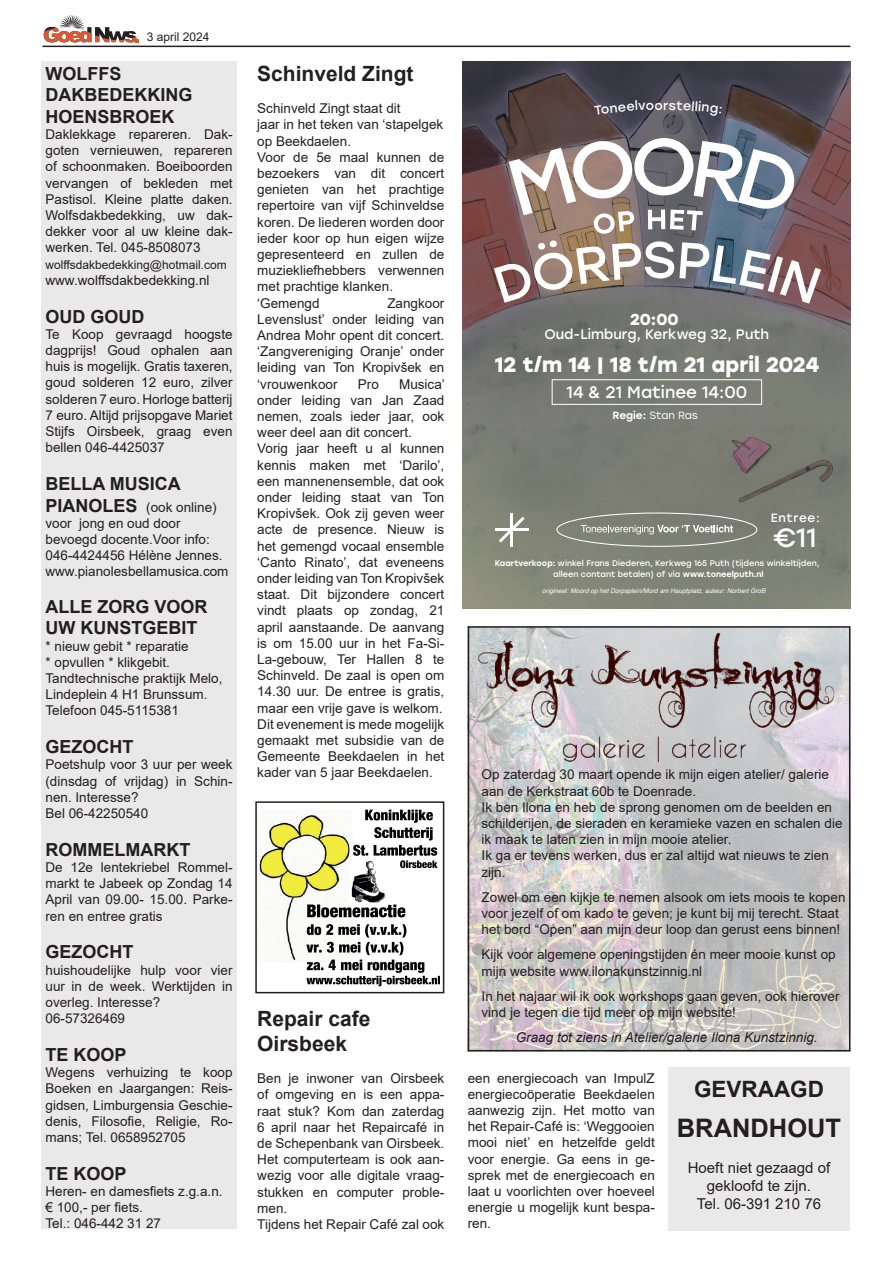
<style>
.page{position:relative;width:893px;height:1263px;background:#fff}
.page>*{position:absolute;margin:0;border:0;box-sizing:border-box;transform-origin:0 0}
.t1{font:26.4px "Stolzl";color:#fff}
.t2{font:700 25.5px "Arial";color:#231f20}
.t3{font:700 22.5px "Arial";color:#231f20}
.t4{font:700 21px/25.2px "Arial";color:#231f20}
.t5{font:700 21px "Stolzl";color:#fff}
.t6{font:700 18px/21.6px "Arial";color:#231f20}
.t7{font:16.65px "Stolzl";color:#fff}
.t8{font:700 15.9px "Stolzl";color:#fff}
.t9{font:15px/18px "Arial";color:#231f20;text-align:center}
.t10{font:13.65px "Stolzl";color:#fff}
.t11{font:13.5px/16.2px "Arial";color:#231f20}
.t12{font:italic 13.5px "Arial";color:#231f20}
.t13{font:12.75px "Stolzl";color:#fff}
.t14{font:12px "Arial";color:#231f20}
.t15{font:12px "Stolzl";letter-spacing:.055em;color:#fff}
.t16{font:10.5px "Stolzl";color:#fff}
.t17{font:8.1px/10.6px "Stolzl";color:#fff;text-align:center}
.t18{font:italic 6.45px "Helvetica";color:#fff}
.s1{font-weight:700;font-size:18px}
.s2{font-weight:500}
</style>
<div class="page">
<hr style="left:43px;top:46px;width:807px;height:1px;background:#231f20">
<svg style="left:44px;top:15px;width:95px;height:27px"></svg>
<div style="left:41px;top:61px;width:196px;height:1167px;background:#e9e9e9"></div>
<img style="left:462px;top:61px;width:388px;height:548px">
<svg style="left:581px;top:525px;width:152px;height:9px"></svg>
<svg style="left:494px;top:240px;width:327px;height:64px"></svg>
<svg style="left:509px;top:138px;width:288px;height:96px"></svg>
<div style="left:556px;top:512px;width:201px;height:35px;border:1px solid #fff;border-radius:50%"></div>
<div style="left:552px;top:379px;width:210px;height:26px;border:1px solid #fff"></div>
<hr style="left:510px;top:513px;width:3px;height:33px;background:#fff">
<hr style="left:495px;top:528px;width:33px;height:3px;background:#fff">
<svg style="left:499px;top:517px;width:26px;height:26px"></svg>
<img style="left:471px;top:629px;width:376px;height:419px">
<img style="left:476px;top:629px;width:360px;height:137px">
<div style="left:468px;top:626px;width:382px;height:425px;border:2px solid #231f20"></div>
<img style="left:259px;top:801px;width:186px;height:188px">
<div style="left:668px;top:1067px;width:182px;height:164px;background:#e9e9e9"></div>
<div style="left:255px;top:801px;width:189px;height:192px;border:2px solid #231f20"></div>
<svg style="left:594px;top:100px;width:60px;height:15px"></svg>
<svg style="left:664px;top:101px;width:58px;height:16px"></svg>
<p class="t14" style="left:147px;top:29px;width:64px">3 april 2024</p>
<h3 class="t6" style="left:45px;top:63px;width:148px">WOLFFS<br>DAKBEDEKKING<br>HOENSBROEK</h3>
<p class="t11" style="left:45px;top:126px;width:189px;text-align:justify">Daklekkage repareren. Dak&shy;goten vernieuwen, repareren of schoonmaken. Boeiboorden vervangen of bekleden met Pastisol. Kleine platte daken.<br>Wolfsdakbedekking, uw dak&shy;dekker voor al uw kleine dak&shy;werken. Tel. 045-8508073</p>
<p class="t14" style="left:45px;top:256px;width:183px">wolffsdakbedekking@hotmail.com</p>
<p class="t11" style="left:45px;top:272px;width:166px">www.wolffsdakbedekking.nl</p>
<h3 class="t6" style="left:45px;top:306px;width:101px">OUD GOUD</h3>
<p class="t11" style="left:45px;top:326px;width:189px;text-align:justify">Te Koop gevraagd hoogste dagprijs! Goud ophalen aan huis is mogelijk. Gratis taxeren, goud solderen 12 euro, zilver solderen 7 euro. Horloge batterij 7 euro. Altijd prijsopgave Mariet Stijfs Oirsbeek, graag even bellen 046-4425037</p>
<h3 class="t6" style="left:45px;top:473px;width:137px">BELLA MUSICA</h3>
<p class="t11" style="left:45px;top:499px;width:185px"><span class="s1">PIANOLES</span> (ook online) voor jong en oud door bevoegd docente.Voor info:<br>046-4424456 Hélène Jennes. www.pianolesbellamusica.com</p>
<h3 class="t6" style="left:45px;top:596px;width:164px">ALLE ZORG VOOR<br>UW KUNSTGEBIT</h3>
<p class="t11" style="left:45px;top:638px;width:179px">* nieuw gebit * reparatie<br>* opvullen * klikgebit.<br>Tandtechnische praktijk Melo,<br>Lindeplein 4 H1 Brunssum.<br>Telefoon 045-5115381</p>
<h3 class="t6" style="left:45px;top:736px;width:90px">GEZOCHT</h3>
<p class="t11" style="left:45px;top:756px;width:189px">Poetshulp voor 3 uur per week (dinsdag of vrijdag) in Schin&shy;nen. Interesse?<br>Bel 06-42250540</p>
<h3 class="t6" style="left:45px;top:839px;width:146px">ROMMELMARKT</h3>
<p class="t11" style="left:45px;top:859px;width:189px;text-align:justify">De 12e lentekriebel Rommel&shy;markt te Jabeek op Zondag 14<br>April van 09.00- 15.00. Parke&shy;ren en entree gratis</p>
<h3 class="t6" style="left:45px;top:941px;width:90px">GEZOCHT</h3>
<p class="t11" style="left:45px;top:962px;width:189px">huishoudelijke hulp voor vier uur in de week. Werktijden in overleg. Interesse?<br>06-57326469</p>
<h3 class="t6" style="left:45px;top:1044px;width:83px">TE KOOP</h3>
<p class="t11" style="left:45px;top:1064px;width:189px;text-align:justify">Wegens verhuizing te koop Boeken en Jaargangen: Reis&shy;gidsen, Limburgensia Geschie&shy;denis, Filosofie, Religie, Ro&shy;mans; Tel. 0658952705</p>
<h3 class="t6" style="left:45px;top:1163px;width:83px">TE KOOP</h3>
<p class="t11" style="left:45px;top:1183px;width:179px">Heren- en damesfiets z.g.a.n. € 100,- per fiets.<br>Tel.: 046-442 31 27</p>
<h3 class="t4" style="left:257px;top:61px;width:158px">Schinveld Zingt</h3>
<p class="t11" style="left:257px;top:100px;width:189px">Schinveld Zingt staat dit<br>jaar in het teken van ‘stapelgek op Beekdaelen.<br>Voor de 5e maal kunnen de bezoekers van dit concert genieten van het prachtige repertoire van vijf Schinveldse koren. De liederen worden door ieder koor op hun eigen wijze gepresenteerd en zullen de muziekliefhebbers verwennen met prachtige klanken. ‘Gemengd</p>
<p class="t13" style="left:654px;top:96px;width:10px">o</p>
<p class="t11" style="left:257px;top:295px;width:189px;text-align:justify;text-indent:130px">Zangkoor Levenslust’ onder leiding van Andrea Mohr opent dit concert. ‘Zangvereniging Oranje’ onder leiding van Ton Kropivšek en ‘vrouwenkoor</p>
<p class="t8" style="left:630px;top:308px;width:50px">20:00</p>
<p class="t10" style="left:545px;top:325px;width:226px">Oud-Limburg, Kerkweg 32, Puth</p>
<h3 class="t5" style="left:495px;top:349px;width:326px">12 t/m 14 | 18 t/m 21 april 2024</h3>
<p class="t7" style="left:567px;top:381px;width:182px">14 &amp; 21 Matinee 14:00</p>
<p class="t11" style="left:257px;top:376px;width:189px;text-indent:142px">Musica’ onder leiding van Jan Zaad nemen, zoals ieder jaar, ook weer deel aan dit concert.<br>Vorig jaar heeft u al kunnen kennis maken met ‘Darilo’, een mannenensemble, dat ook onder leiding staat van Ton<br>Kropivšek. Ook zij geven weer acte de presence. Nieuw is het gemengd vocaal ensemble ‘Canto Rinato’, dat eveneens onder leiding van Ton Kropivšek staat. Dit bijzondere concert vindt plaats op zondag, 21 april aanstaande. De aanvang is om 15.00 uur in het Fa-Si-<br>La-gebouw, Ter Hallen 8 te<br>Schinveld. De zaal is open om<br>14.30 uur. De entree is gratis, maar een vrije gave is welkom.<br>Dit evenement is mede mogelijk gemaakt met subsidie van de<br>Gemeente Beekdaelen in het kader van 5 jaar Beekdaelen.</p>
<p class="t11" style="left:358px;top:376px;width:23px">Pro</p>
<p class="t16" style="left:613px;top:408px;width:87px"><span class="s2">Regie:</span> Stan Ras</p>
<p class="t15" style="left:771px;top:509px;width:51px">Entree:</p>
<p class="t17" style="left:495px;top:558px;width:326px"><span class="s2">Kaartverkoop:</span> winkel Frans Diederen, Kerkweg 165 Puth (tijdens winkeltijden, alleen contant betalen) of via <span class="s2">www.toneelputh.nl</span></p>
<p class="t18" style="left:542px;top:585px;width:225px">origineel: Moord op het Dorpsplein/Mord am Hauptplatz, auteur: Norbert GroB</p>
<h1 class="t1" style="left:773px;top:519px;width:45px">€11</h1>
<p class="t11" style="left:482px;top:766px;width:362px">Op zaterdag 30 maart opende ik mijn eigen atelier/ galerie aan de Kerkstraat 60b te Doenrade.<br>Ik ben Ilona en heb de sprong genomen om de beelden en schilderijen, de sieraden en keramieke vazen en schalen die ik maak te laten zien in mijn mooie atelier.<br>Ik ga er tevens werken, dus er zal altijd wat nieuws te zien zijn.</p>
<p class="t11" style="left:482px;top:889px;width:365px">Zowel om een kijkje te nemen alsook om iets moois te kopen voor jezelf of om kado te geven; je kunt bij mij terecht. Staat het bord “Open” aan mijn deur loop dan gerust eens binnen!</p>
<p class="t11" style="left:482px;top:946px;width:356px">Kijk voor algemene openingstijden én meer mooie kunst op mijn website www.ilonakunstzinnig.nl</p>
<p class="t11" style="left:482px;top:988px;width:359px">In het najaar wil ik ook workshops gaan geven, ook hierover vind je tegen die tijd meer op mijn website!</p>
<p class="t12" style="left:516px;top:1029px;width:303px">Graag tot ziens in Atelier/galerie Ilona Kunstzinnig.</p>
<h3 class="t4" style="left:257px;top:1006px;width:115px">Repair cafe<br>Oirsbeek</h3>
<p class="t11" style="left:257px;top:1070px;width:189px">Ben je inwoner van Oirsbeek of omgeving en is een appa&shy;raat stuk? Kom dan zaterdag<br>6 april naar het Repaircafé in de Schepenbank van Oirsbeek.<br>Het computerteam is ook aan&shy;wezig voor alle digitale vraag&shy;stukken en computer proble&shy;men.<br>Tijdens het Repair Café zal ook</p>
<p class="t11" style="left:468px;top:1069px;width:189px;text-align:justify">een energiecoach van ImpulZ energiecoöperatie Beekdaelen aanwezig zijn. Het motto van het Repair-Café is: ‘Weggooien mooi niet’ en hetzelfde geldt voor energie. Ga eens in ge&shy;sprek met de energiecoach en laat u voorlichten over hoeveel energie u mogelijk kunt bespa&shy;ren.</p>
<h3 class="t3" style="left:694px;top:1073px;width:132px">GEVRAAGD</h3>
<h2 class="t2" style="left:677px;top:1110px;width:166px">BRANDHOUT</h2>
<p class="t9" style="left:688px;top:1158px;width:144px">Hoeft niet gezaagd of gekloofd te zijn.<br>Tel. 06-391 210 76</p>
</div>
